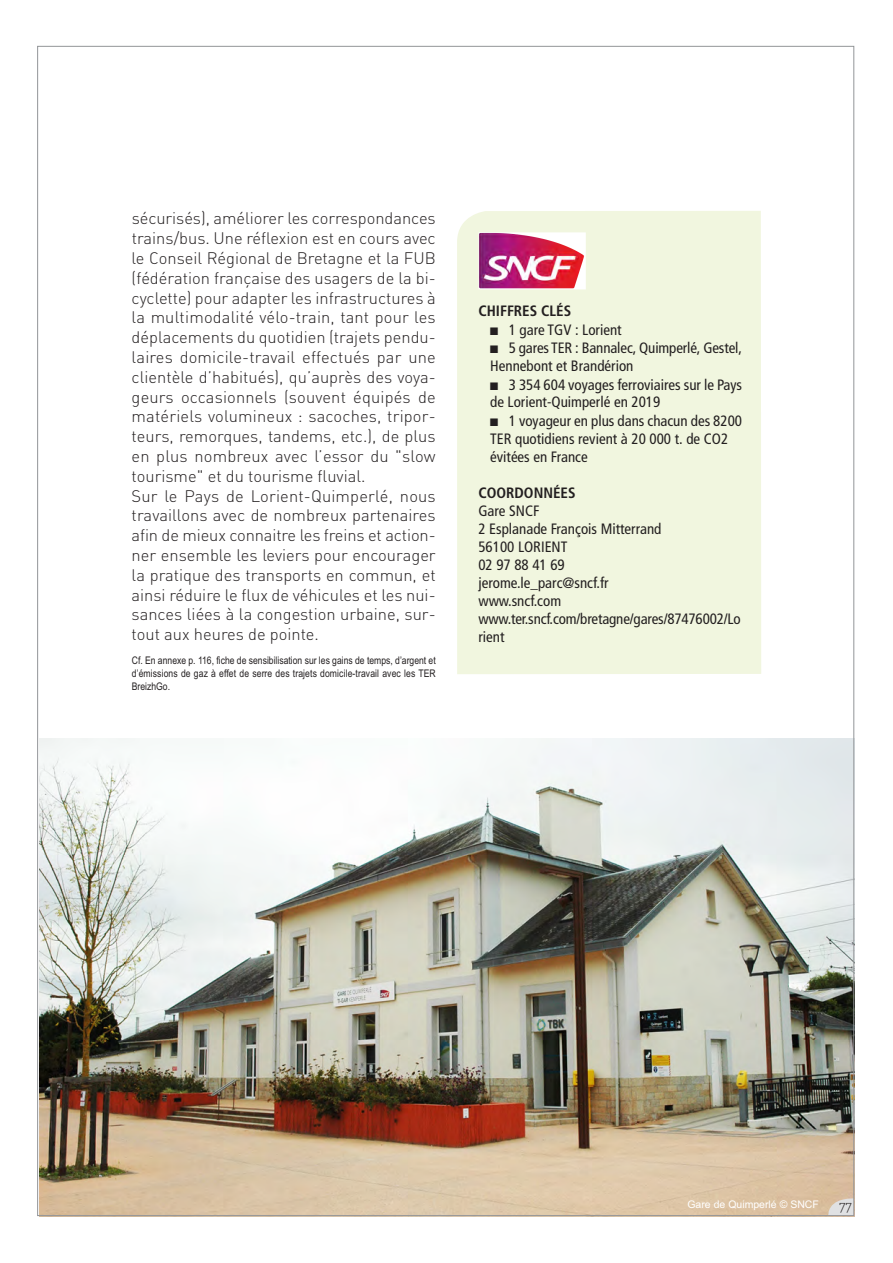
<style>
.page{position:relative;width:893px;height:1263px;background:#fff}
.page>*{position:absolute;margin:0;border:0;box-sizing:border-box;transform-origin:0 0}
.t1{font:16.5px/19.8px "DIN Light Alternate";color:#231f20}
.t2{font:condensed 15px/18.1px "Frutiger";color:#231f20}
.t3{font:700 condensed 15px "Frutiger";color:#231f20}
.t4{font:13.5px "DIN Light Alternate";color:#231f20}
.t5{font:10.5px/12.6px "Arial Narrow";letter-spacing:.01em;color:#231f20;text-align:justify}
.t6{font:10.5px "Arial";color:#fff}
.s1{font-weight:700}
.s2{font-family:"Monotype Sorts";font-stretch:normal;font-size:10.5px}
</style>
<div class="page">
<img style="left:39px;top:738px;width:813px;height:476px">
<svg style="left:824px;top:1198px;width:28px;height:16px"></svg>
<div style="left:457px;top:211px;width:304px;height:463px;background:#f1f6df"></div>
<img style="left:479px;top:232px;width:106px;height:57px">
<p class="t1" style="left:132px;top:210px;width:306px">sécurisés), améliorer les correspondances trains/bus. Une réflexion est en cours avec le Conseil Régional de Bretagne et la FUB (fédération française des usagers de la bi&shy;cyclette) pour adapter les infrastructures à la multimodalité vélo-train, tant pour les déplacements du quotidien (trajets pendu&shy;laires domicile-travail effectués par une clientèle d’habitués), qu’auprès des voya&shy;geurs occasionnels (souvent équipés de matériels volumineux : sacoches, tripor&shy;teurs, remorques, tandems, etc.), de plus en plus nombreux avec l’essor du "slow tourisme" et du tourisme fluvial.<br>Sur le Pays de Lorient-Quimperlé, nous travaillons avec de nombreux partenaires afin de mieux connaitre les freins et action&shy;ner ensemble les leviers pour encourager la pratique des transports en commun, et ainsi réduire le flux de véhicules et les nui&shy;sances liées à la congestion urbaine, sur&shy;tout aux heures de pointe.</p>
<p class="t5" style="left:132px;top:655px;width:305px">Cf. En annexe p. 116, fiche de sensibilisation sur les gains de temps, d’argent et d’émissions de gaz à effet de serre des trajets domicile-travail avec les TER BreizhGo.</p>
<p class="t2" style="left:490px;top:303px;width:253px;text-indent:-12px"><span class="s1">CHIFFRES CLÉS<br></span><span class="s2">N</span> 1 gare TGV : Lorient<br><span class="s2">N</span> 5 gares TER : Bannalec, Quimperlé, Gestel,<br>Hennebont et Brandérion<br><span class="s2">N</span> 3 354 604 voyages ferroviaires sur le Pays de Lorient-Quimperlé en 2019<br><span class="s2">N</span> 1 voyageur en plus dans chacun des 8200<br>TER quotidiens revient à 20 000 t. de CO2 évitées en France</p>
<p class="t3" style="left:478px;top:486px;width:99px">COORDONNÉES</p>
<p class="t2" style="left:478px;top:503px;width:264px">Gare SNCF<br>2 Esplanade François Mitterrand<br>56100 LORIENT<br>02 97 88 41 69<br>jerome.le_parc@sncf.fr<br>www.sncf.com www.ter.sncf.com/bretagne/gares/87476002/Lo rient</p>
<p class="t6" style="left:687px;top:1201px;width:133px">Gare de Quimperlé © SNCF</p>
<p class="t4" style="left:839px;top:1201px;width:15px">77</p>
</div>
